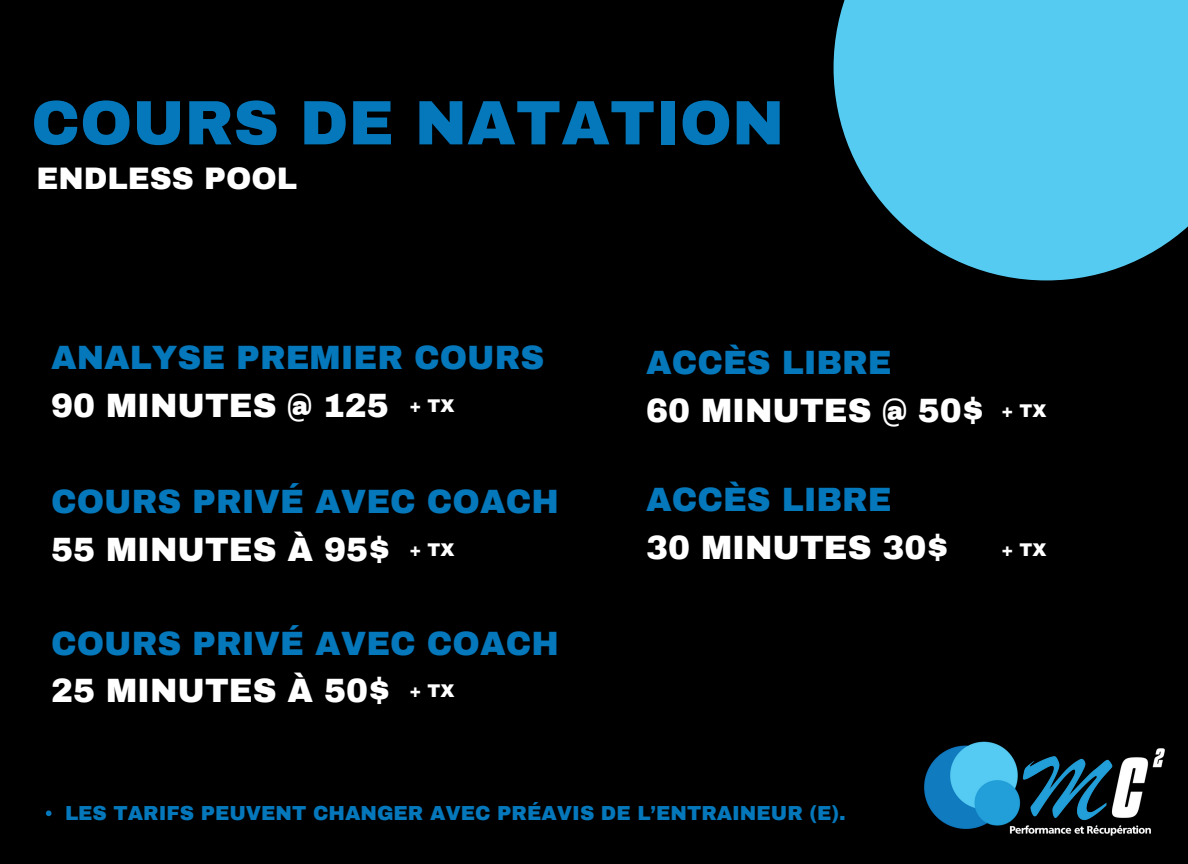
<style>
.page{position:relative;width:1188px;height:864px;background:#000}
.page>*{position:absolute;margin:0;border:0;box-sizing:border-box;transform-origin:0 0}
.t1{font:900 62.7px "Archivo";color:#0577bb}
.t2{font:900 33px "Archivo";color:#0577bb}
.t3{font:900 33px "Archivo";color:#fff}
.t4{font:900 30.45px "Archivo";color:#fff}
.t5{font:900 19.8px "Archivo";color:#0577bb}
.t6{font:900 18px "Archivo";color:#fff}
</style>
<div class="page">
<div style="left:834px;top:0;width:354px;height:280px;background:#55cbf2"></div>
<svg style="left:46px;top:811px;width:6px;height:5px"></svg>
<img style="left:924px;top:741px;width:241px;height:95px">
<p class="t1" style="left:31px;top:89px;width:755px">COURS DE NATATION</p>
<p class="t4" style="left:37px;top:162px;width:262px">ENDLESS POOL</p>
<p class="t2" style="left:51px;top:340px;width:495px">ANALYSE PREMIER COURS</p>
<p class="t2" style="left:646px;top:345px;width:247px">ACCÈS LIBRE</p>
<p class="t3" style="left:51px;top:388px;width:339px">90 MINUTES @ 125</p>
<p class="t6" style="left:410px;top:396px;width:46px">+ TX</p>
<p class="t3" style="left:646px;top:393px;width:339px">60 MINUTES @ 50$</p>
<p class="t6" style="left:1001px;top:401px;width:46px">+ TX</p>
<p class="t2" style="left:51px;top:484px;width:509px">COURS PRIVÉ AVEC COACH</p>
<p class="t2" style="left:646px;top:482px;width:247px">ACCÈS LIBRE</p>
<p class="t3" style="left:51px;top:532px;width:341px">55 MINUTES À 95$</p>
<p class="t6" style="left:410px;top:540px;width:46px">+ TX</p>
<p class="t3" style="left:646px;top:530px;width:304px">30 MINUTES 30$</p>
<p class="t6" style="left:1001px;top:540px;width:46px">+ TX</p>
<p class="t2" style="left:51px;top:626px;width:509px">COURS PRIVÉ AVEC COACH</p>
<p class="t3" style="left:51px;top:673px;width:341px">25 MINUTES À 50$</p>
<p class="t6" style="left:410px;top:681px;width:46px">+ TX</p>
<p class="t5" style="left:65px;top:802px;width:782px">LES TARIFS PEUVENT CHANGER AVEC PRÉAVIS DE L’ENTRAINEUR (E).</p>
</div>
